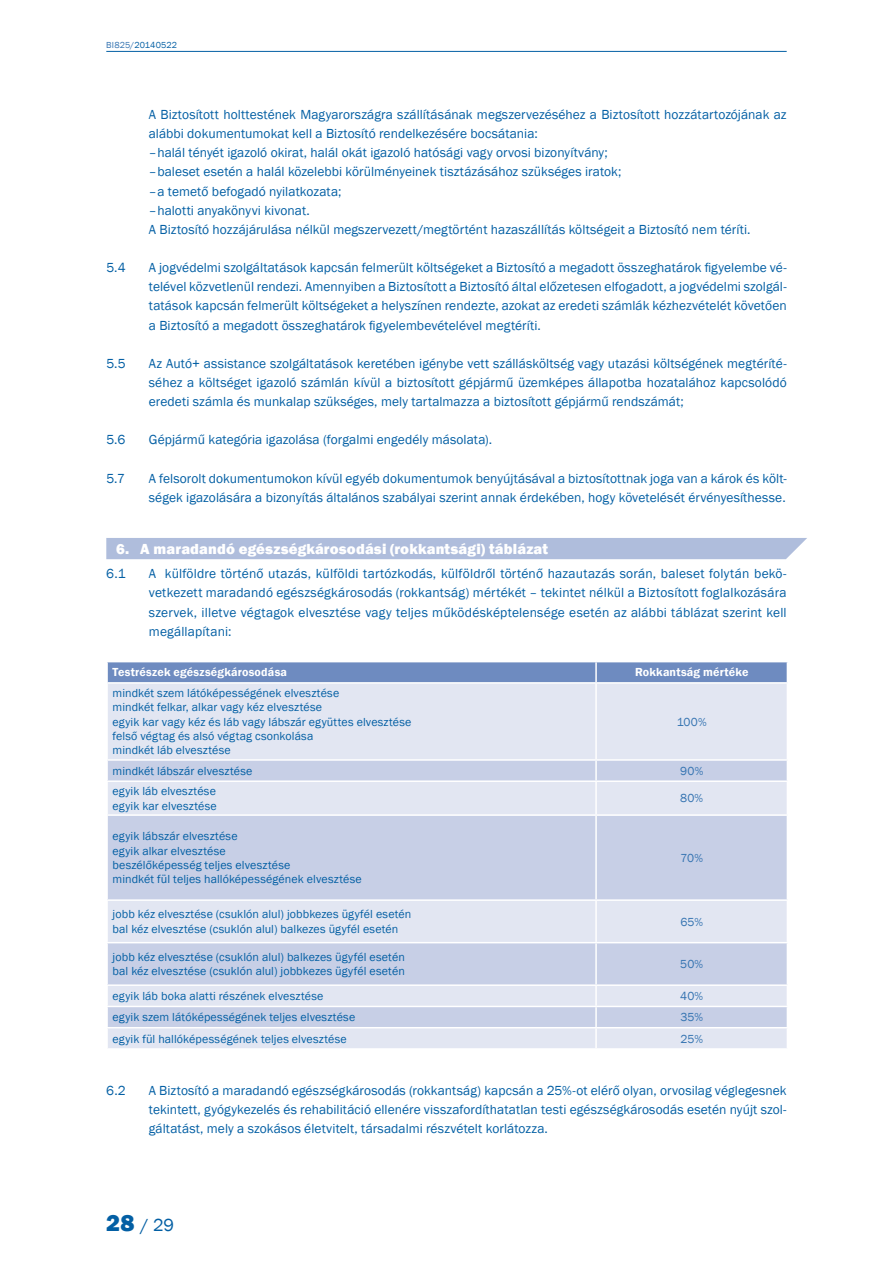
<style>
.page{position:relative;width:893px;height:1263px;background:#fff}
.page>*{position:absolute;margin:0;border:0;box-sizing:border-box;transform-origin:0 0}
.t1{font:18px "Franklin Gothic";color:#035fa4}
.t2{font:800 15px "Franklin Gothic";letter-spacing:.01em;color:#fff}
.t3{font:13.5px/19.2px "Franklin Gothic";letter-spacing:.005em;color:#035fa4;text-align:justify}
.t4{font:12px/14.4px "Franklin Gothic";letter-spacing:.01em;color:#035fa4}
.t5{font:600 12px "Franklin Gothic";letter-spacing:.015em;color:#fff}
.t6{font:12px "Franklin Gothic";letter-spacing:.015em;color:#3473b1}
.t7{font:9px "Franklin Gothic";letter-spacing:.015em;color:#035fa4}
.s1{color:#3473b1}
.s2{font-weight:800;font-size:24px}
</style>
<div class="page">
<hr style="left:106px;top:51px;width:681px;height:1px;background:#035fa4">
<div style="left:106px;top:538px;width:701px;height:21px;background:#afbddc"></div>
<div style="left:108px;top:684px;width:679px;height:364px;background:#e2e6f2"></div>
<svg style="left:108px;top:761px;width:679px;height:266px;background:#d1d7ea"></svg>
<div style="left:108px;top:662px;width:680px;height:20px;background:#6e8bc0"></div>
<svg style="left:595px;top:761px;width:2px;height:19px"></svg>
<hr style="left:595px;top:782px;width:2px;height:32px;background:#fff">
<hr style="left:595px;top:816px;width:2px;height:83px;background:#fff">
<hr style="left:595px;top:901px;width:2px;height:41px;background:#fff">
<hr style="left:595px;top:943px;width:2px;height:41px;background:#fff">
<hr style="left:595px;top:986px;width:2px;height:20px;background:#fff">
<hr style="left:595px;top:1007px;width:2px;height:20px;background:#fff">
<hr style="left:595px;top:1028px;width:2px;height:20px;background:#fff">
<hr style="left:106px;top:759px;width:490px;height:2px;background:#fff">
<hr style="left:106px;top:780px;width:490px;height:2px;background:#fff">
<hr style="left:106px;top:814px;width:490px;height:2px;background:#fff">
<hr style="left:595px;top:684px;width:2px;height:75px;background:#fff">
<hr style="left:596px;top:759px;width:192px;height:2px;background:#fff">
<hr style="left:596px;top:780px;width:192px;height:2px;background:#fff">
<hr style="left:596px;top:814px;width:192px;height:2px;background:#fff">
<hr style="left:106px;top:899px;width:490px;height:2px;background:#fff">
<hr style="left:596px;top:899px;width:192px;height:2px;background:#fff">
<hr style="left:106px;top:942px;width:490px;height:1px;background:#fff">
<hr style="left:596px;top:942px;width:192px;height:1px;background:#fff">
<hr style="left:106px;top:984px;width:490px;height:2px;background:#fff">
<hr style="left:596px;top:984px;width:192px;height:2px;background:#fff">
<hr style="left:106px;top:1006px;width:490px;height:1px;background:#fff">
<hr style="left:596px;top:1006px;width:192px;height:1px;background:#fff">
<hr style="left:106px;top:1027px;width:490px;height:1px;background:#fff">
<hr style="left:596px;top:1027px;width:192px;height:1px;background:#fff">
<p class="t7" style="left:106px;top:40px;width:72px"><span class="s1">BI825/</span>20140522</p>
<p class="t3" style="left:149px;top:105px;width:639px;text-align:left">A Biztosított holttestének Magyarországra szállításának megszervezéséhez a Biztosított hozzátartozójának az alábbi dokumentumokat kell a Biztosító rendelkezésére bocsátania:<br>–halál tényét igazoló okirat, halál okát igazoló hatósági vagy orvosi bizonyítvány;<br>–baleset esetén a halál közelebbi körülményeinek tisztázásához szükséges iratok;<br>–a temető befogadó nyilatkozata;<br>–halotti anyakönyvi kivonat.<br>A Biztosító hozzájárulása nélkül megszervezett/megtörtént hazaszállítás költségeit a Biztosító nem téríti.</p>
<p class="t3" style="left:106px;top:258px;width:21px">5.4</p>
<p class="t3" style="left:149px;top:258px;width:639px">A jogvédelmi szolgáltatások kapcsán felmerült költségeket a Biztosító a megadott összeghatárok figyelembe vé&shy;telével közvetlenül rendezi. Amennyiben a Biztosított a Biztosító által előzetesen elfogadott, a jogvédelmi szolgál&shy;tatások kapcsán felmerült költségeket a helyszínen rendezte, azokat az eredeti számlák kézhezvételét követően a Biztosító a megadott összeghatárok figyelembevételével megtéríti.</p>
<p class="t3" style="left:106px;top:354px;width:21px">5.5</p>
<p class="t3" style="left:149px;top:354px;width:639px">Az Autó+ assistance szolgáltatások keretében igénybe vett szállásköltség vagy utazási költségének megtéríté&shy;séhez a költséget igazoló számlán kívül a biztosított gépjármű üzemképes állapotba hozatalához kapcsolódó eredeti számla és munkalap szükséges, mely tartalmazza a biztosított gépjármű rendszámát;</p>
<p class="t3" style="left:106px;top:430px;width:21px">5.6</p>
<p class="t3" style="left:149px;top:430px;width:345px">Gépjármű kategória igazolása (forgalmi engedély másolata).</p>
<p class="t3" style="left:106px;top:469px;width:20px">5.7</p>
<p class="t3" style="left:149px;top:469px;width:639px">A felsorolt dokumentumokon kívül egyéb dokumentumok benyújtásával a biztosítottnak joga van a károk és költ&shy;ségek igazolására a bizonyítás általános szabályai szerint annak érdekében, hogy követelését érvényesíthesse.</p>
<p class="t2" style="left:116px;top:540px;width:433px">6. A maradandó egészségkárosodási (rokkantsági) táblázat</p>
<p class="t3" style="left:106px;top:564px;width:21px">6.1</p>
<p class="t3" style="left:149px;top:564px;width:639px">A külföldre történő utazás, külföldi tartózkodás, külföldről történő hazautazás során, baleset folytán bekö&shy;vetkezett maradandó egészségkárosodás (rokkantság) mértékét – tekintet nélkül a Biztosított foglalkozására szervek, illetve végtagok elvesztése vagy teljes működésképtelensége esetén az alábbi táblázat szerint kell megállapítani:</p>
<p class="t5" style="left:113px;top:665px;width:176px">Testrészek egészségkárosodása</p>
<p class="t5" style="left:635px;top:665px;width:115px">Rokkantság mértéke</p>
<p class="t4" style="left:113px;top:686px;width:300px">mindkét szem látóképességének elvesztése<br>mindkét felkar, alkar vagy kéz elvesztése<br>egyik kar vagy kéz és láb vagy lábszár együttes elvesztése felső végtag és alsó végtag csonkolása<br>mindkét láb elvesztése</p>
<p class="t6" style="left:677px;top:714px;width:32px">100%</p>
<p class="t4" style="left:113px;top:764px;width:141px">mindkét lábszár elvesztése</p>
<p class="t6" style="left:680px;top:763px;width:25px">90%</p>
<p class="t4" style="left:113px;top:784px;width:106px">egyik láb elvesztése egyik kar elvesztése</p>
<p class="t6" style="left:680px;top:791px;width:25px">80%</p>
<p class="t4" style="left:113px;top:829px;width:251px">egyik lábszár elvesztése<br>egyik alkar elvesztése<br>beszélőképesség teljes elvesztése<br>mindkét fül teljes hallóképességének elvesztése</p>
<p class="t6" style="left:680px;top:850px;width:24px">70%</p>
<p class="t4" style="left:113px;top:907px;width:300px">jobb kéz elvesztése (csuklón alul) jobbkezes ügyfél esetén bal kéz elvesztése (csuklón alul) balkezes ügyfél esetén</p>
<p class="t6" style="left:680px;top:914px;width:24px">65%</p>
<p class="t4" style="left:113px;top:950px;width:294px">jobb kéz elvesztése (csuklón alul) balkezes ügyfél esetén bal kéz elvesztése (csuklón alul) jobbkezes ügyfél esetén</p>
<p class="t6" style="left:680px;top:957px;width:24px">50%</p>
<p class="t4" style="left:113px;top:989px;width:212px">egyik láb boka alatti részének elvesztése</p>
<p class="t6" style="left:680px;top:988px;width:25px">40%</p>
<p class="t4" style="left:113px;top:1010px;width:244px">egyik szem látóképességének teljes elvesztése</p>
<p class="t6" style="left:680px;top:1010px;width:24px">35%</p>
<p class="t4" style="left:113px;top:1031px;width:236px">egyik fül hallóképességének teljes elvesztése</p>
<p class="t6" style="left:680px;top:1031px;width:24px">25%</p>
<p class="t3" style="left:106px;top:1081px;width:21px">6.2</p>
<p class="t3" style="left:149px;top:1081px;width:639px">A Biztosító a maradandó egészségkárosodás (rokkantság) kapcsán a 25%-ot elérő olyan, orvosilag véglegesnek tekintett, gyógykezelés és rehabilitáció ellenére visszafordíthatatlan testi egészségkárosodás esetén nyújt szol&shy;gáltatást, mely a szokásos életvitelt, társadalmi részvételt korlátozza.</p>
<h1 class="t1" style="left:106px;top:1213px;width:69px"><span class="s2">28</span> / 29</h1>
</div>
